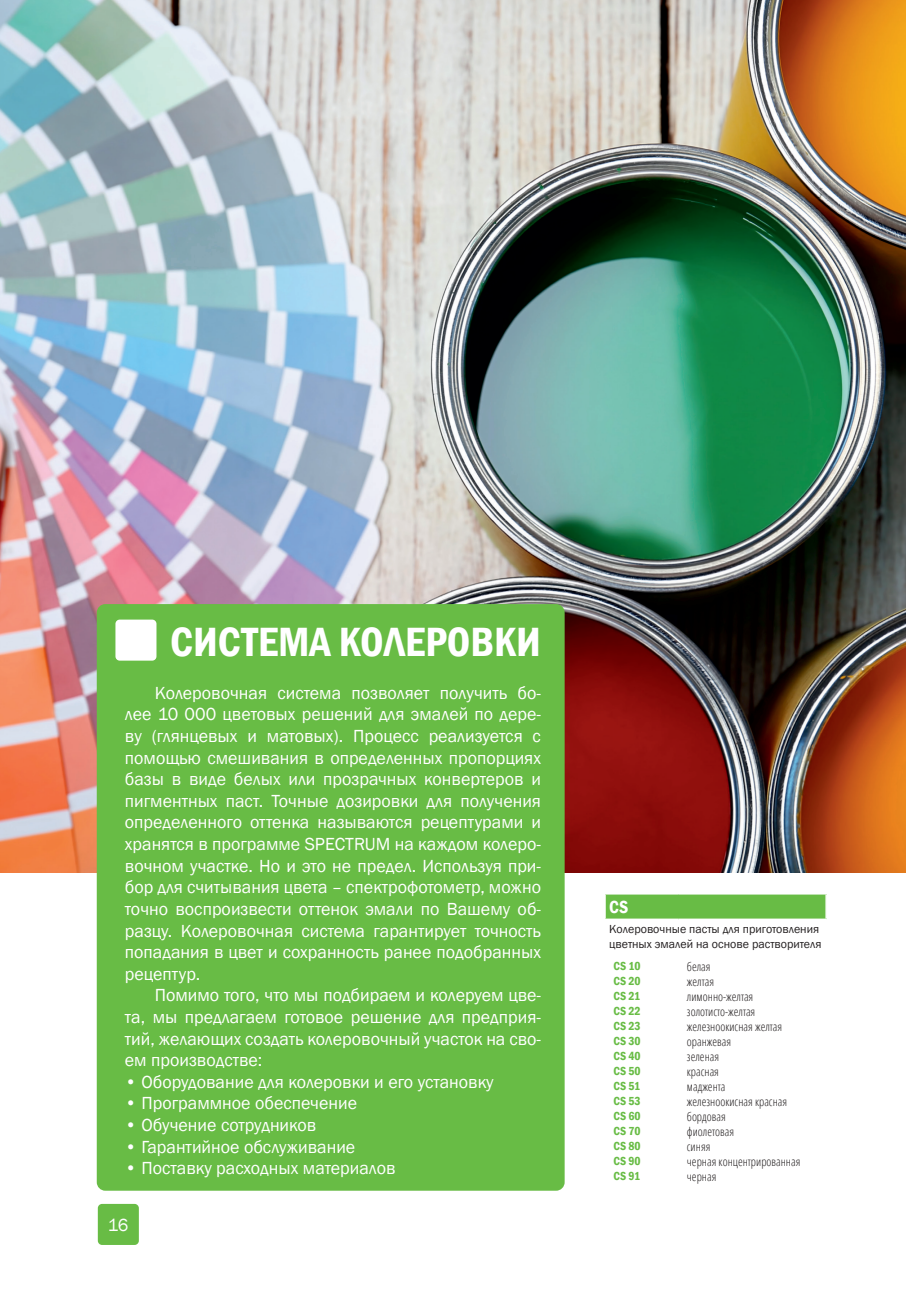
<style>
.page{position:relative;width:906px;height:1289px;background:#fff}
.page>*{position:absolute;margin:0;border:0;box-sizing:border-box;transform-origin:0 0}
.t1{font:600 condensed 42px "Franklin Gothic";color:#fff}
.t2{font:18px/21.6px "Franklin Gothic";color:#fff;text-align:justify}
.t3{font:600 condensed 18px "Franklin Gothic";color:#fff}
.t4{font:300 condensed 12px/15px "Open Sans";color:#231f20}
.t5{font:12px/14.4px "Franklin Gothic";color:#231f20}
.t6{font:600 condensed 12px/15px "Franklin Gothic";color:#68bc45;text-align:justify}
</style>
<div class="page">
<img style="left:0;top:0;width:906px;height:872px">
<div style="left:98px;top:1203px;width:41px;height:41px;background:#68bc45;border-radius:4px"></div>
<div style="left:605px;top:893px;width:221px;height:26px;background:#68bc45"></div>
<hr style="left:604px;top:918px;width:74px;height:2px;background:#fff">
<hr style="left:678px;top:918px;width:149px;height:2px;background:#fff">
<div style="left:97px;top:604px;width:467px;height:586px;background:#68bc45;border-radius:9px"></div>
<div style="left:115px;top:619px;width:41px;height:41px;background:#fff;border-radius:4px"></div>
<h1 class="t1" style="left:170px;top:613px;width:372px">СИСТЕМА КОЛЕРОВКИ</h1>
<p class="t2" style="left:125px;top:682px;width:417px;text-indent:30px">Колеровочная система позволяет получить бо&shy;лее 10 000 цветовых решений для эмалей по дере&shy;ву (глянцевых и матовых). Процесс реализуется с помощью смешивания в определенных пропорциях базы в виде белых или прозрачных конвертеров и пигментных паст. Точные дозировки для получения определенного оттенка называются рецептурами и хранятся в программе SPECTRUM на каждом колеро&shy;вочном участке. Но и это не предел. Используя при&shy;бор для считывания цвета – спектрофотометр, можно точно воспроизвести оттенок эмали по Вашему об&shy;разцу. Колеровочная система гарантирует точность попадания в цвет и сохранность ранее подобранных рецептур.</p>
<p class="t2" style="left:125px;top:984px;width:417px;text-indent:30px">Помимо того, что мы подбираем и колеруем цве&shy;та, мы предлагаем готовое решение для предприя&shy;тий, желающих создать колеровочный участок на сво&shy;ем производстве:</p>
<p class="t2" style="left:125px;top:1071px;width:370px">• Оборудование для колеровки и его установку</p>
<p class="t2" style="left:125px;top:1092px;width:234px">• Программное обеспечение</p>
<p class="t2" style="left:125px;top:1114px;width:193px">• Обучение сотрудников</p>
<p class="t2" style="left:125px;top:1136px;width:232px">• Гарантийное обслуживание</p>
<p class="t2" style="left:125px;top:1157px;width:272px">• Поставку расходных материалов</p>
<p class="t2" style="left:108px;top:1214px;width:22px">16</p>
<p class="t3" style="left:609px;top:894px;width:21px">CS</p>
<p class="t5" style="left:609px;top:922px;width:214px">Колеровочные пасты для приготовления цветных эмалей на основе растворителя</p>
<p class="t6" style="left:613px;top:958px;width:29px">CS 10<br>CS 20<br>CS 21<br>CS 22<br>CS 23<br>CS 30<br>CS 40<br>CS 50<br>CS 51<br>CS 53<br>CS 60<br>CS 70<br>CS 80<br>CS 90<br>CS 91</p>
<p class="t4" style="left:687px;top:958px;width:115px">белая<br>желтая<br>лимонно-желтая золотисто-желтая железноокисная желтая оранжевая<br>зеленая<br>красная<br>маджента<br>железноокисная красная бордовая<br>фиолетовая<br>синяя<br>черная концентрированная черная</p>
</div>
